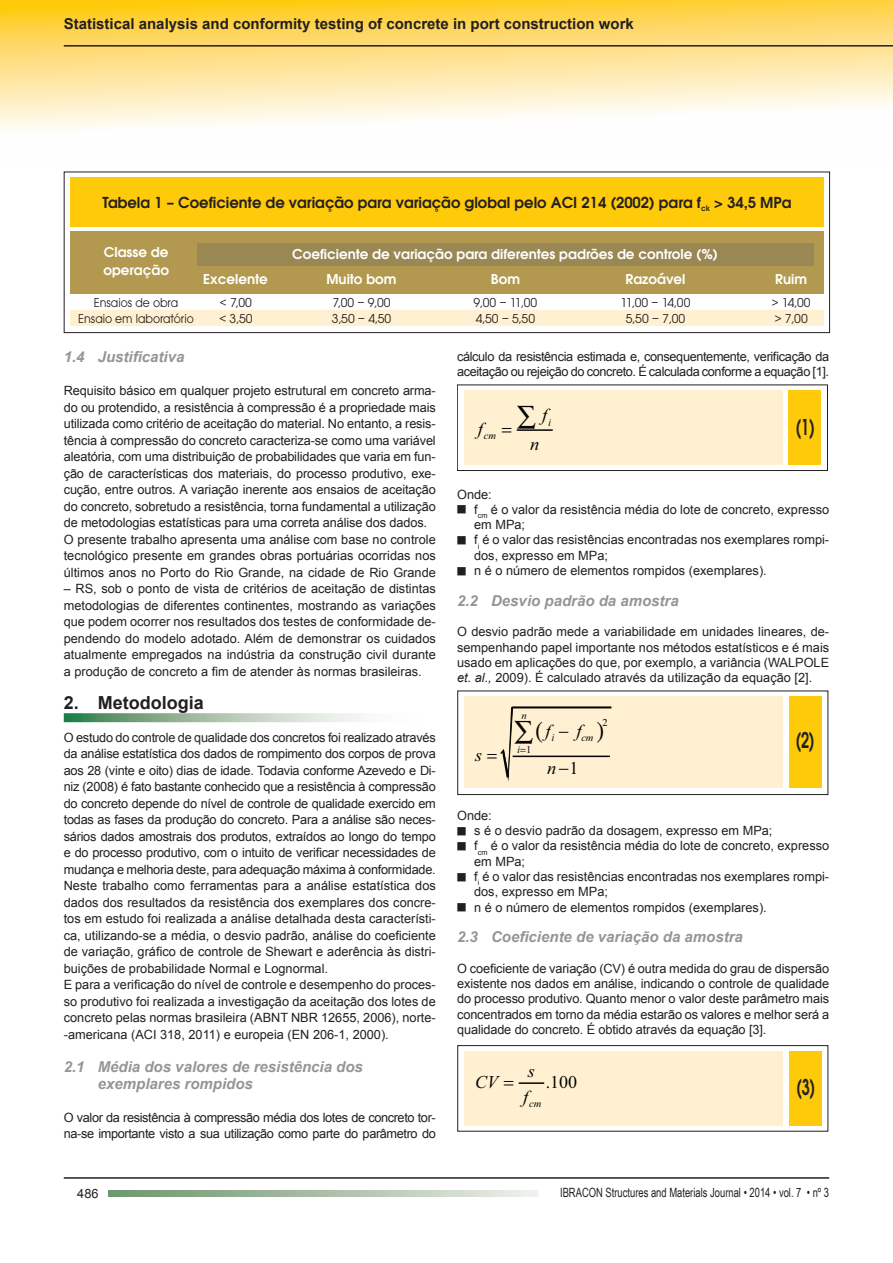
<style>
.page{position:relative;width:893px;height:1263px;background:#fff}
.page>*{position:absolute;margin:0;border:0;box-sizing:border-box;transform-origin:0 0}
.t1{font:600 24px "Avant Garde ITC";color:#231f20;scale:.67 1}
.t2{font:700 18px "Arial";color:#231f20}
.t3{font:italic 18px "Times New Roman";color:#040503}
.t4{font:italic 18px "Times New Roman";color:#040504}
.t5{font:18px "Times New Roman";color:#040503}
.t6{font:18px "Times New Roman";color:#040504}
.t7{font:italic 700 15px/16.5px "Arial";color:#939598}
.t8{font:600 15px "Avant Garde";color:#231f20}
.t9{font:700 15px "Arial";color:#231f20}
.t10{font:600 13.5px/17.1px "Avant Garde";color:#fff}
.t11{font:13.5px/15.6px "Avant Gard EF";color:#231f20}
.t12{font:13.5px/15.6px "Avant Gard EF";color:#231f20;text-align:center;scale:.9 1}
.t13{font:12.75px/16.5px "Arial";letter-spacing:-.01em;color:#231f20}
.t14{font:12.75px/16.5px "Arial";letter-spacing:-.03em;color:#231f20}
.t15{font:12.75px "Arial Narrow";color:#231f20;scale:.9 1}
.t16{font:italic 10.5px "Times New Roman";color:#040503}
.t17{font:italic 10.5px "Times New Roman";color:#040504}
.t18{font:10.5px "Times New Roman";color:#040504}
.s1{font-style:italic}
</style>
<div class="page">
<svg style="left:0;top:0;width:893px;height:130px;background:#fee498"></svg>
<hr style="left:64px;top:1177px;width:765px;height:2px;background:#231f20">
<hr style="left:64px;top:45px;width:829px;height:2px;background:#231f20">
<svg style="left:108px;top:1190px;width:431px;height:6px;background:#acc0aa"></svg>
<svg style="left:64px;top:713px;width:299px;height:9px;background:#a4c0a9"></svg>
<div style="left:457px;top:384px;width:371px;height:87px;border:1px solid #231f20"></div>
<div style="left:788px;top:390px;width:33px;height:75px;background:#feca0a"></div>
<div style="left:464px;top:390px;width:318px;height:75px;background:#fef0d0"></div>
<hr style="left:517px;top:429px;width:36px;height:2px;background:#040503">
<div style="left:457px;top:691px;width:371px;height:104px;border:1px solid #231f20"></div>
<div style="left:789px;top:696px;width:32px;height:92px;background:#feca0a"></div>
<div style="left:464px;top:696px;width:318px;height:92px;background:#fef0d0"></div>
<div style="left:457px;top:1045px;width:371px;height:86px;border:1px solid #231f20"></div>
<div style="left:789px;top:1051px;width:32px;height:74px;background:#feca0a"></div>
<div style="left:464px;top:1051px;width:318px;height:74px;background:#fef0d0"></div>
<hr style="left:519px;top:1082px;width:25px;height:2px;background:#040503">
<div style="left:64px;top:172px;width:766px;height:161px;border:1px solid #231f20"></div>
<div style="left:70px;top:310px;width:753px;height:15px;background:#fef0d0"></div>
<div style="left:70px;top:177px;width:753px;height:50px;background:#feca0a"></div>
<div style="left:70px;top:231px;width:753px;height:63px;background:#b39950"></div>
<div style="left:197px;top:243px;width:617px;height:23px;background:#998754"></div>
<svg style="left:500px;top:707px;width:112px;height:73px"></svg>
<p class="t9" style="left:64px;top:14px;width:572px">Statistical analysis and conformity testing of concrete in port construction work</p>
<p class="t8" style="left:102px;top:192px;width:691px">Tabela 1 – Coeficiente de variação para variação global pelo ACI 214 (2002) para f<sub>ck</sub> &gt; 34,5 MPa</p>
<p class="t10" style="left:103px;top:244px;width:67px">Classe de operação</p>
<p class="t10" style="left:292px;top:245px;width:427px">Coeficiente de variação para diferentes padrões de controle (%)</p>
<p class="t10" style="left:203px;top:270px;width:66px">Excelente</p>
<p class="t10" style="left:326px;top:270px;width:72px">Muito bom</p>
<p class="t10" style="left:491px;top:270px;width:31px">Bom</p>
<p class="t10" style="left:625px;top:270px;width:61px">Razoável</p>
<p class="t10" style="left:775px;top:270px;width:33px">Ruim</p>
<p class="t12" style="left:78px;top:295px;width:130px">Ensaios de obra<br>Ensaio em laboratório</p>
<p class="t11" style="left:219px;top:295px;width:35px">&lt; 7,00 &lt; 3,50</p>
<p class="t11" style="left:332px;top:295px;width:61px">7,00 – 9,00<br>3,50 – 4,50</p>
<p class="t11" style="left:473px;top:295px;width:65px">9,00 – 11,00<br>4,50 – 5,50</p>
<p class="t11" style="left:621px;top:295px;width:71px;text-align:center">11,00 – 14,00<br>5,50 – 7,00</p>
<p class="t11" style="left:772px;top:295px;width:40px">&gt; 14,00 &gt; 7,00</p>
<p class="t7" style="left:64px;top:349px;width:122px">1.4 Justificativa</p>
<p class="t13" style="left:64px;top:383px;width:374px">Requisito básico em qualquer projeto estrutural em concreto arma&shy;do ou protendido, a resistência à compressão é a propriedade mais utilizada como critério de aceitação do material. No entanto, a resis&shy;tência à compressão do concreto caracteriza-se como uma variável aleatória, com uma distribuição de probabilidades que varia em fun&shy;ção de características dos materiais, do processo produtivo, exe&shy;cução, entre outros. A variação inerente aos ensaios de aceitação do concreto, sobretudo a resistência, torna fundamental a utilização de metodologias estatísticas para uma correta análise dos dados.<br>O presente trabalho apresenta uma análise com base no controle tecnológico presente em grandes obras portuárias ocorridas nos últimos anos no Porto do Rio Grande, na cidade de Rio Grande</p>
<p class="t13" style="left:64px;top:581px;width:374px;text-align:justify">– RS, sob o ponto de vista de critérios de aceitação de distintas metodologias de diferentes continentes, mostrando as variações que podem ocorrer nos resultados dos testes de conformidade de&shy;pendendo do modelo adotado. Além de demonstrar os cuidados atualmente empregados na indústria da construção civil durante a produção de concreto a fim de atender às normas brasileiras.</p>
<h2 class="t2" style="left:64px;top:691px;width:142px">2. Metodologia</h2>
<p class="t13" style="left:64px;top:729px;width:374px">O estudo do controle de qualidade dos concretos foi realizado através da análise estatística dos dados de rompimento dos corpos de prova aos 28 (vinte e oito) dias de idade. Todavia conforme Azevedo e Di&shy;niz (2008) é fato bastante conhecido que a resistência à compressão do concreto depende do nível de controle de qualidade exercido em todas as fases da produção do concreto. Para a análise são neces&shy;sários dados amostrais dos produtos, extraídos ao longo do tempo e do processo produtivo, com o intuito de verificar necessidades de mudança e melhoria deste, para adequação máxima à conformidade.<br>Neste trabalho como ferramentas para a análise estatística dos dados dos resultados da resistência dos exemplares dos concre&shy;tos em estudo foi realizada a análise detalhada desta característi&shy;ca, utilizando-se a média, o desvio padrão, análise do coeficiente de variação, gráfico de controle de Shewart e aderência às distri&shy;buições de probabilidade Normal e Lognormal.<br>E para a verificação do nível de controle e desempenho do proces&shy;so produtivo foi realizada a investigação da aceitação dos lotes de concreto pelas normas brasileira (ABNT NBR 12655, 2006), norte--americana (ACI 318, 2011) e europeia (EN 206-1, 2000).</p>
<p class="t7" style="left:98px;top:1059px;width:267px;text-indent:-34px">2.1 Média dos valores de resistência dos exemplares rompidos</p>
<p class="t14" style="left:64px;top:1109px;width:373px">O valor da resistência à compressão média dos lotes de concreto tor&shy;na-se importante visto a sua utilização como parte do parâmetro do</p>
<p class="t14" style="left:457px;top:349px;width:373px;line-height:15.3px">cálculo da resistência estimada e, consequentemente, verificação da aceitação ou rejeição do concreto. É calculada conforme a equação [1].</p>
<h1 class="t1" style="left:796px;top:413px;width:28px">(1)</h1>
<h2 class="t3" style="left:542px;top:403px;width:7px">f</h2>
<p class="t16" style="left:548px;top:415px;width:4px">i</p>
<h2 class="t3" style="left:478px;top:416px;width:7px">f</h2>
<p class="t16" style="left:484px;top:428px;width:14px">cm</p>
<h2 class="t3" style="left:530px;top:431px;width:10px">n</h2>
<p class="t13" style="left:457px;top:486px;width:36px">Onde:</p>
<p class="t13" style="left:474px;top:502px;width:357px;line-height:15.3px;text-indent:-17px">■ f<sub>cm</sub> é o valor da resistência média do lote de concreto, expresso em MPa;</p>
<p class="t13" style="left:474px;top:532px;width:357px;line-height:15.3px;text-indent:-17px">■ f<sub>i</sub> é o valor das resistências encontradas nos exemplares rompi&shy;dos, expresso em MPa;</p>
<p class="t13" style="left:457px;top:562px;width:311px">■ n é o número de elementos rompidos (exemplares).</p>
<p class="t7" style="left:457px;top:592px;width:223px">2.2 Desvio padrão da amostra</p>
<p class="t13" style="left:457px;top:624px;width:374px;line-height:15.3px;text-align:justify">O desvio padrão mede a variabilidade em unidades lineares, de&shy;sempenhando papel importante nos métodos estatísticos e é mais usado em aplicações do que, por exemplo, a variância (WALPOLE <span class="s1">et. al.,</span> 2009). É calculado através da utilização da equação [2].</p>
<h2 class="t4" style="left:475px;top:742px;width:8px">s</h2>
<p class="t17" style="left:522px;top:708px;width:7px">n</p>
<p class="t18" style="left:526px;top:743px;width:7px">1</p>
<p class="t17" style="left:517px;top:743px;width:4px">i</p>
<h2 class="t4" style="left:545px;top:718px;width:6px">f</h2>
<h2 class="t4" style="left:576px;top:718px;width:6px">f</h2>
<p class="t17" style="left:551px;top:731px;width:4px">i</p>
<p class="t17" style="left:581px;top:731px;width:14px">cm</p>
<h2 class="t4" style="left:547px;top:756px;width:10px">n</h2>
<h2 class="t6" style="left:569px;top:756px;width:10px">1</h2>
<p class="t18" style="left:602px;top:716px;width:7px">2</p>
<h1 class="t1" style="left:796px;top:726px;width:28px">(2)</h1>
<p class="t13" style="left:457px;top:807px;width:36px">Onde:</p>
<p class="t13" style="left:457px;top:822px;width:317px">■ s é o desvio padrão da dosagem, expresso em MPa;</p>
<p class="t13" style="left:474px;top:838px;width:357px;line-height:15.3px;text-indent:-17px">■ f<sub>cm</sub> é o valor da resistência média do lote de concreto, expresso em MPa;</p>
<p class="t13" style="left:474px;top:869px;width:357px;line-height:15.3px;text-indent:-17px">■ f<sub>i</sub> é o valor das resistências encontradas nos exemplares rompi&shy;dos, expresso em MPa;</p>
<p class="t13" style="left:457px;top:899px;width:311px">■ n é o número de elementos rompidos (exemplares).</p>
<p class="t7" style="left:457px;top:929px;width:287px">2.3 Coeficiente de variação da amostra</p>
<p class="t13" style="left:457px;top:961px;width:374px;line-height:15.3px;text-align:justify">O coeficiente de variação (CV) é outra medida do grau de dispersão existente nos dados em análise, indicando o controle de qualidade do processo produtivo. Quanto menor o valor deste parâmetro mais concentrados em torno da média estarão os valores e melhor será a qualidade do concreto. É obtido através da equação [3].</p>
<h2 class="t3" style="left:475px;top:1069px;width:25px">CV</h2>
<h2 class="t3" style="left:528px;top:1059px;width:9px">s</h2>
<h2 class="t5" style="left:546px;top:1069px;width:33px">.100</h2>
<h2 class="t3" style="left:523px;top:1084px;width:7px">f</h2>
<p class="t16" style="left:529px;top:1096px;width:14px">cm</p>
<h1 class="t1" style="left:797px;top:1073px;width:28px">(3)</h1>
<p class="t13" style="left:77px;top:1185px;width:23px">486</p>
<p class="t15" style="left:560px;top:1183px;width:300px">IBRACON Structures and Materials Journal • 2014 • vol. 7 • nº 3</p>
</div>
